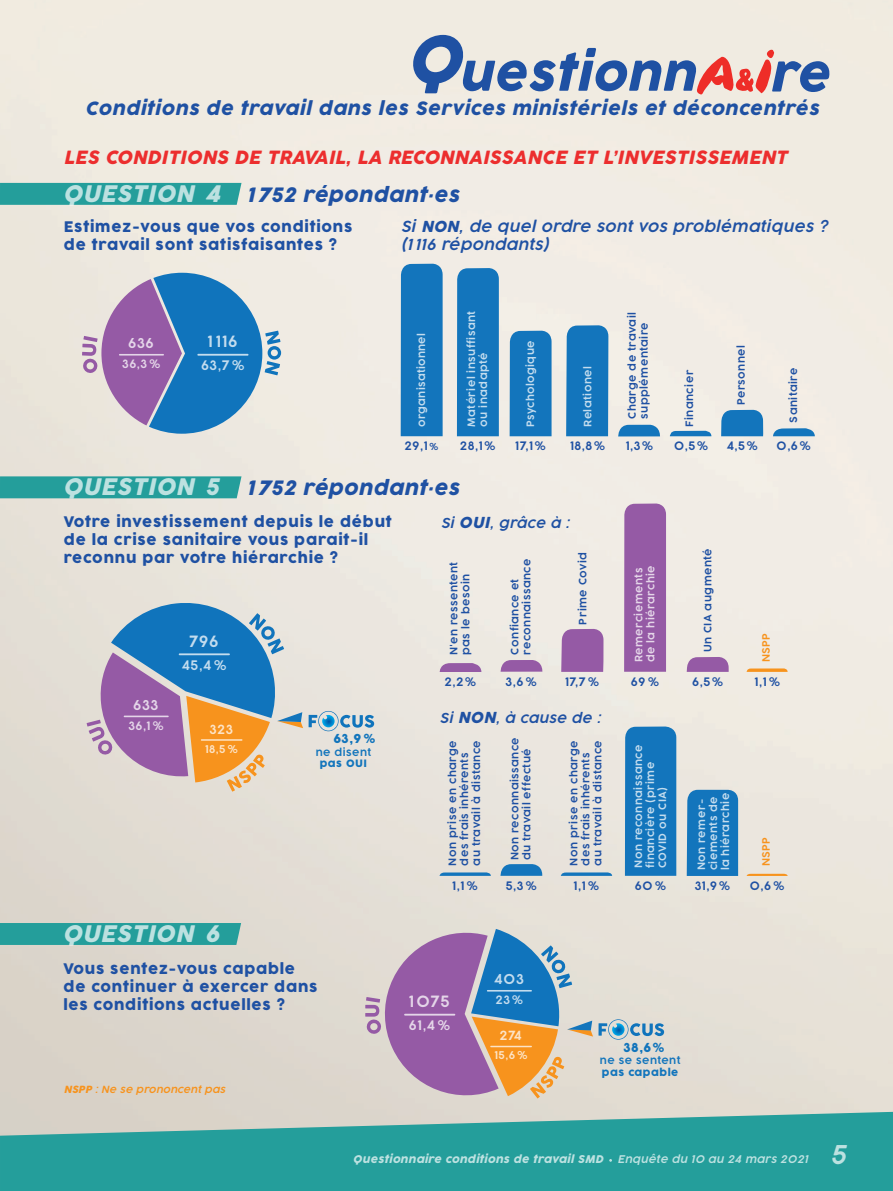
<style>
.page{position:relative;width:893px;height:1191px;background:#fff}
.page>*{position:absolute;margin:0;border:0;box-sizing:border-box;transform-origin:0 0}
.t1{font:italic 300 25.5px "Cocogoose Pro";color:rgb(255 255 255/.7)}
.t2{font:italic 22.5px "Cocogoose Pro";letter-spacing:.025em;color:rgb(255 255 255/.7)}
.t3{font:italic 19.5px "Cocogoose Pro";letter-spacing:.025em;color:#1f51a3}
.t4{font:italic 18px "Cocogoose Pro";letter-spacing:.035em;color:#1f51a3}
.t5{font:italic 18px "Cocogoose Pro";letter-spacing:.01em;color:#ec2e2e}
.t6{font:300 16.05px "Cocogoose Pro";letter-spacing:.045em;color:rgb(255 255 255/.75)}
.t7{font:15px/18px "Cocogoose Pro";letter-spacing:.055em;color:#1f51a3}
.t8{font:italic 300 15px/18px "Cocogoose Pro";letter-spacing:.025em;color:#1f51a3}
.t9{font:300 14.1px "Cocogoose Pro";letter-spacing:.045em;color:rgb(255 255 255/.75)}
.t10{font:italic 300 13.5px "Cocogoose Pro";letter-spacing:.025em;color:#1f51a3}
.t11{font:300 13.5px "Cocogoose Pro";color:rgb(255 255 255/.75)}
.t12{font:300 13.05px "Cocogoose Pro";letter-spacing:.045em;color:rgb(255 255 255/.75)}
.t13{font:12.75px "Cocogoose Pro";color:#1375bc}
.t14{font:300 12px "Cocogoose Pro";letter-spacing:.045em;color:#1f51a3}
.t15{font:300 11.85px "Cocogoose Pro";color:rgb(255 255 255/.75)}
.t16{font:300 10.95px "Cocogoose Pro";color:rgb(255 255 255/.75)}
.t17{font:300 10.5px/12px "Cocogoose Pro";letter-spacing:.05em;color:#1f51a3}
.t18{font:300 10.5px/12px "Cocogoose Pro";letter-spacing:.04em;color:rgb(255 255 255/.75)}
.t19{font:italic 10.5px "Cocogoose Pro";letter-spacing:.025em;color:rgb(255 255 255/.7)}
.t20{font:italic 300 10.5px "Cocogoose Pro";letter-spacing:.025em;color:rgb(255 255 255/.7)}
.t21{font:300 10.5px "Cocogoose Pro";letter-spacing:.045em;color:#1375bc}
.t22{font:10.5px "Cocogoose Pro";letter-spacing:.05em;color:#1375bc}
.t23{font:300 10.5px "Cocogoose Pro";letter-spacing:.045em;color:#f7931d}
.t24{font:italic 300 9.75px "Cocogoose Pro";letter-spacing:.02em;color:#f7931d}
.s1{font-size:22.5px;color:rgb(255 255 255/.7)}
.s2{font-weight:400}
.s3{font-size:9.75px}
.s4{font-weight:400;font-size:15px}
</style>
<div class="page">
<img style="left:0;top:0;width:893px;height:1111px">
<svg style="left:0;top:1111px;width:893px;height:79px;background:#41a6a2"></svg>
<svg style="left:411px;top:35px;width:420px;height:60px;background:#b7b7c6"></svg>
<svg style="left:82px;top:273px;width:199px;height:161px;background:#8098c3"></svg>
<div style="left:0;top:183px;width:241px;height:22px;background:#249e9b"></div>
<div style="left:0;top:476px;width:241px;height:22px;background:#249e9b"></div>
<hr style="left:197px;top:354px;width:51px;height:2px;background:#fff;opacity:.75">
<hr style="left:119px;top:354px;width:45px;height:1px;background:#e4d5e8">
<div style="left:457px;top:268px;width:42px;height:168px;background:#1375bc"></div>
<div style="left:510px;top:331px;width:42px;height:105px;background:#1375bc"></div>
<div style="left:566px;top:325px;width:42px;height:111px;background:#1375bc"></div>
<svg style="left:721px;top:410px;width:42px;height:26px"></svg>
<svg style="left:618px;top:425px;width:42px;height:12px"></svg>
<svg style="left:773px;top:428px;width:42px;height:8px"></svg>
<svg style="left:670px;top:431px;width:41px;height:5px"></svg>
<div style="left:401px;top:264px;width:42px;height:172px;background:#1375bc"></div>
<svg style="left:309px;top:711px;width:65px;height:20px"></svg>
<svg style="left:87px;top:598px;width:216px;height:193px;background:#9da1b2"></svg>
<div style="left:624px;top:503px;width:42px;height:169px;background:#955aa5"></div>
<svg style="left:561px;top:629px;width:43px;height:43px;background:#9a62a8"></svg>
<svg style="left:687px;top:657px;width:42px;height:15px"></svg>
<svg style="left:500px;top:660px;width:42px;height:12px"></svg>
<svg style="left:747px;top:668px;width:41px;height:4px"></svg>
<svg style="left:747px;top:873px;width:41px;height:3px"></svg>
<svg style="left:440px;top:663px;width:41px;height:9px"></svg>
<div style="left:625px;top:726px;width:51px;height:149px;background:#1375bc"></div>
<div style="left:687px;top:790px;width:51px;height:86px;background:#1375bc"></div>
<svg style="left:500px;top:864px;width:42px;height:11px"></svg>
<svg style="left:439px;top:872px;width:52px;height:4px"></svg>
<svg style="left:561px;top:872px;width:51px;height:4px"></svg>
<div style="left:0;top:923px;width:241px;height:22px;background:#249e9b"></div>
<svg style="left:365px;top:929px;width:299px;height:174px;background:#b7aab6"></svg>
<h3 class="t4" style="left:85px;top:101px;width:736px">Conditions de travail dans les Services ministériels et déconcentrés</h3>
<h3 class="t5" style="left:64px;top:149px;width:725px">LES CONDITIONS DE TRAVAIL, LA RECONNAISSANCE ET L’INVESTISSEMENT</h3>
<h3 class="t3" style="left:63px;top:186px;width:398px"><span class="s1">QUESTION 4</span> 1 752 répondant·es</h3>
<h3 class="t7" style="left:64px;top:218px;width:290px">Estimez-vous que vos conditions de travail sont satisfaisantes ?</h3>
<h3 class="t8" style="left:401px;top:218px;width:428px">Si <span class="s2">NON</span>, de quel ordre sont vos problématiques ? (1116 répondants)</h3>
<h3 class="t9" style="left:128px;top:337px;width:27px">636</h3>
<p class="t15" style="left:122px;top:359px;width:39px">36,3 %</p>
<h3 class="t6" style="left:207px;top:334px;width:32px">1 116</h3>
<p class="t11" style="left:201px;top:359px;width:45px">63,7 %</p>
<p class="t18" style="left:416px;top:427px;width:95px;rotate:-90deg">organisationnel</p>
<p class="t18" style="left:466px;top:427px;width:117px;rotate:-90deg">Matériel insuffisant ou inadapté</p>
<p class="t18" style="left:525px;top:427px;width:88px;rotate:-90deg">Psychologique</p>
<p class="t17" style="left:627px;top:419px;width:108px;rotate:-90deg">Charge de travail supplémentaire</p>
<p class="t18" style="left:582px;top:427px;width:62px;rotate:-90deg">Relationel</p>
<p class="t17" style="left:684px;top:427px;width:58px;rotate:-90deg">Financier</p>
<p class="t17" style="left:736px;top:405px;width:61px;rotate:-90deg">Personnel</p>
<p class="t17" style="left:788px;top:422px;width:56px;rotate:-90deg">Sanitaire</p>
<p class="t14" style="left:405px;top:441px;width:35px">29,1 <span class="s3">%</span></p>
<p class="t14" style="left:460px;top:441px;width:37px">28,1%</p>
<p class="t14" style="left:515px;top:441px;width:32px">17,1%</p>
<p class="t14" style="left:570px;top:441px;width:36px">18,8%</p>
<p class="t14" style="left:626px;top:441px;width:29px">1,3%</p>
<p class="t14" style="left:727px;top:441px;width:33px">4,5%</p>
<p class="t14" style="left:777px;top:441px;width:36px">0,6%</p>
<p class="t14" style="left:674px;top:441px;width:35px">0,5%</p>
<h3 class="t3" style="left:63px;top:479px;width:398px"><span class="s1">QUESTION 5</span> 1 752 répondant·es</h3>
<h3 class="t7" style="left:64px;top:514px;width:330px">Votre investissement depuis le début de la crise sanitaire vous parait-il reconnu par votre hiérarchie ?</h3>
<p class="t10" style="left:441px;top:517px;width:130px">Si <span class="s4">OUI</span>, grâce à :</p>
<p class="t17" style="left:702px;top:652px;width:106px;rotate:-90deg">Un CIA augmenté</p>
<p class="t14" style="left:692px;top:676px;width:32px">6,5%</p>
<p class="t17" style="left:577px;top:624px;width:74px;rotate:-90deg">Prime Covid</p>
<p class="t17" style="left:448px;top:655px;width:95px;rotate:-90deg">N'en ressentent pas le besoin</p>
<p class="t17" style="left:509px;top:654px;width:97px;rotate:-90deg">Confiance et reconnaissance</p>
<p class="t18" style="left:633px;top:662px;width:99px;rotate:-90deg">Remerciements de la hiérarchie</p>
<p class="t23" style="left:761px;top:662px;width:31px;rotate:-90deg">NSPP</p>
<h3 class="t6" style="left:189px;top:634px;width:31px">796</h3>
<p class="t11" style="left:182px;top:659px;width:46px">45,4 %</p>
<p class="t14" style="left:444px;top:676px;width:33px">2,2%</p>
<p class="t14" style="left:506px;top:676px;width:33px">3,6 %</p>
<p class="t14" style="left:565px;top:676px;width:36px">17,7 %</p>
<p class="t14" style="left:631px;top:676px;width:30px">69%</p>
<p class="t14" style="left:754px;top:676px;width:27px">1,1 %</p>
<h3 class="t9" style="left:133px;top:698px;width:27px">633</h3>
<p class="t15" style="left:128px;top:720px;width:37px">36,1 %</p>
<p class="t12" style="left:209px;top:723px;width:25px">323</p>
<p class="t16" style="left:205px;top:744px;width:34px">18,5 %</p>
<p class="t13" style="left:333px;top:733px;width:43px">63,9 %</p>
<p class="t21" style="left:316px;top:747px;width:57px">ne disent</p>
<p class="t22" style="left:320px;top:759px;width:49px">pas OUI</p>
<h2 class="t2" style="left:62px;top:923px;width:158px">QUESTION 6</h2>
<h3 class="t7" style="left:63px;top:960px;width:256px">Vous sentez-vous capable de continuer à exercer dans les conditions actuelles ?</h3>
<p class="t24" style="left:64px;top:1084px;width:163px"><span class="s2">NSPP</span> : Ne se prononcent pas</p>
<p class="t10" style="left:440px;top:711px;width:162px">Si <span class="s4">NON</span>, à cause de :</p>
<p class="t17" style="left:447px;top:865px;width:127px;rotate:-90deg">Non prise en charge des frais inhérents au travail à distance</p>
<p class="t17" style="left:509px;top:860px;width:125px;rotate:-90deg">Non reconnaissance du travail effectué</p>
<p class="t18" style="left:633px;top:868px;width:125px;rotate:-90deg">Non reconnaissance financière (prime<br>COVID ou CIA)</p>
<p class="t17" style="left:568px;top:865px;width:127px;rotate:-90deg">Non prise en charge des frais inhérents au travail à distance</p>
<p class="t18" style="left:696px;top:870px;width:79px;rotate:-90deg">Non remer&shy;ciements de la hiérarchie</p>
<p class="t14" style="left:452px;top:880px;width:27px">1,1 %</p>
<p class="t14" style="left:506px;top:880px;width:33px">5,3 %</p>
<p class="t14" style="left:635px;top:880px;width:33px">60%</p>
<p class="t14" style="left:695px;top:880px;width:37px">31,9%</p>
<p class="t14" style="left:574px;top:880px;width:27px">1,1 %</p>
<p class="t23" style="left:761px;top:866px;width:31px;rotate:-90deg">NSPP</p>
<p class="t14" style="left:750px;top:880px;width:36px">0,6 %</p>
<h3 class="t6" style="left:409px;top:994px;width:43px">1075</h3>
<p class="t11" style="left:409px;top:1019px;width:43px">61,4 %</p>
<h3 class="t9" style="left:494px;top:973px;width:31px">403</h3>
<p class="t15" style="left:495px;top:995px;width:29px">23%</p>
<p class="t12" style="left:499px;top:1030px;width:24px">274</p>
<p class="t16" style="left:494px;top:1050px;width:35px">15,6 %</p>
<p class="t13" style="left:623px;top:1041px;width:43px">38,6%</p>
<p class="t21" style="left:600px;top:1056px;width:82px">ne se sentent</p>
<p class="t22" style="left:602px;top:1067px;width:78px">pas capable</p>
<p class="t19" style="left:353px;top:1154px;width:252px">Questionnaire conditions de travail SMD</p>
<p class="t20" style="left:618px;top:1154px;width:192px">Enquête du 10 au 24 mars 2021</p>
<h1 class="t1" style="left:830px;top:1143px;width:17px">5</h1>
</div>
